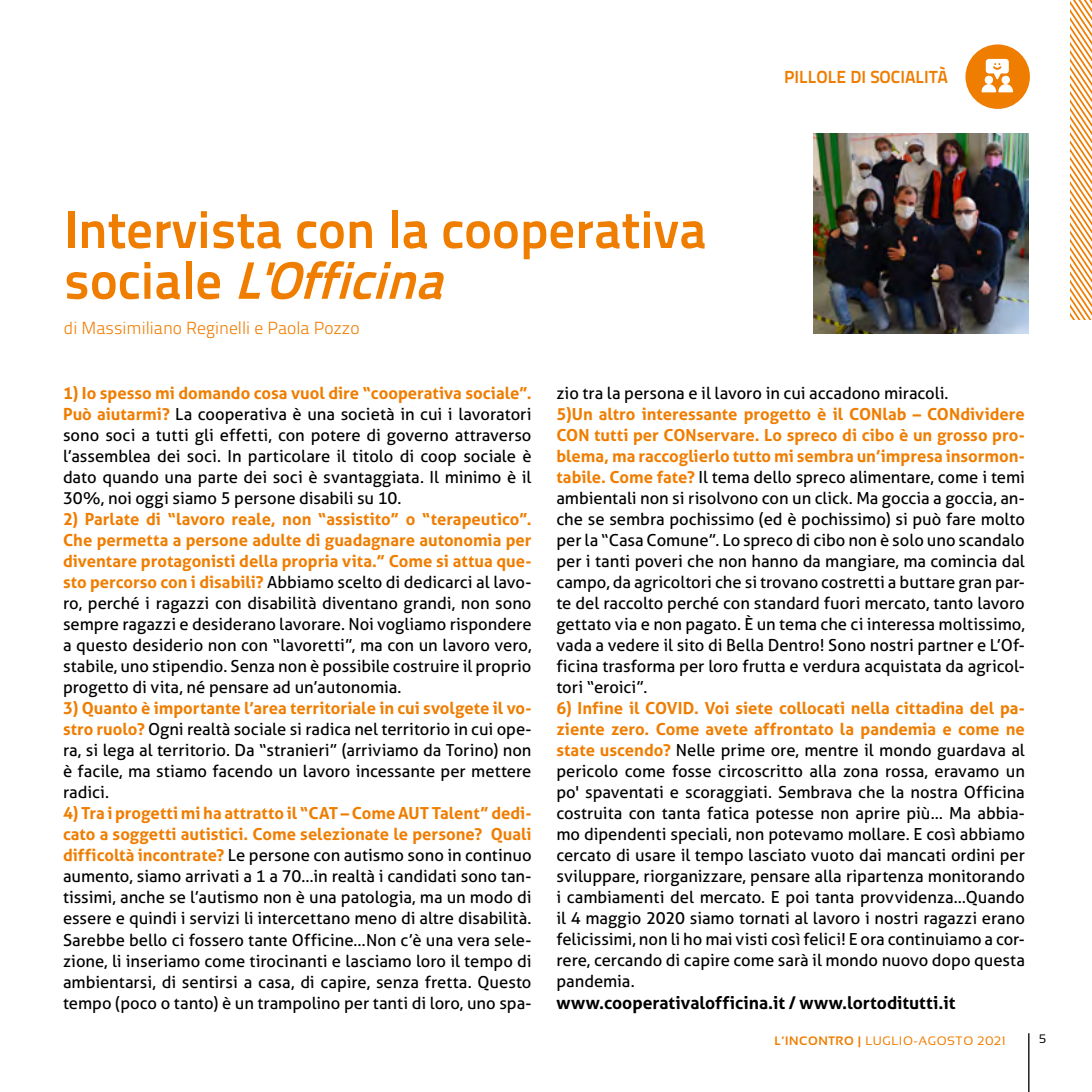
<style>
.page{position:relative;width:1092px;height:1092px;background:#fff}
.page>*{position:absolute;margin:0;border:0;box-sizing:border-box;transform-origin:0 0}
.t1{font:700 52.5px/50.8px "Titillium Text 22 L";color:#ef7d00}
.t2{font:700 17.5px "Aller";color:#000}
.t3{font:300 17.5px "Titillium Text 22 L";color:#ef7d00}
.t4{font:700 17.5px "Titillium Text 22 L";color:#ef7d00}
.t5{font:16.62px/21px "Aller";letter-spacing:-.005em;color:#000;text-align:justify}
.t6{font:12.25px "Sansation";letter-spacing:.05em;color:#ef7d00}
.t7{font:12.25px "Sansation";color:#000}
.s1{font-style:italic}
.s2{font-weight:700;color:#ef7d00}
.s3{font-weight:700}
</style>
<div class="page">
<hr style="left:1028px;top:1033px;width:1px;height:58px;background:#000">
<svg style="left:1070px;top:0;width:21px;height:319px"></svg>
<img style="left:813px;top:133px;width:215px;height:200px">
<div style="left:965px;top:44px;width:64px;height:65px;background:#ef7d00;border-radius:50%"></div>
<svg style="left:981px;top:59px;width:31px;height:33px"></svg>
<h1 class="t1" style="left:64px;top:201px;width:644px">Intervista con la cooperativa s o c i a l e <span class="s1">L'Officina</span></h1>
<p class="t3" style="left:64px;top:315px;width:297px">di Massimiliano Reginelli e Paola Pozzo</p>
<p class="t4" style="left:784px;top:64px;width:165px">PILLOLE DI SOCIALITÀ</p>
<p class="t5" style="left:63px;top:383px;width:470px"><span class="s2">1) Io spesso mi domando cosa vuol dire “cooperativa sociale”.<br>Può aiutarmi?</span> La cooperativa è una società in cui i lavoratori sono soci a tutti gli effetti, con potere di governo attraverso l’assemblea dei soci. In particolare il titolo di coop sociale è dato quando una parte dei soci è svantaggiata. Il minimo è il 30%, noi oggi siamo 5 persone disabili su 10.</p>
<p class="t5" style="left:63px;top:509px;width:470px"><span class="s2">2) Parlate di “lavoro reale, non “assistito” o “terapeutico”.<br>Che permetta a persone adulte di guadagnare autonomia per diventare protagonisti della propria vita.” Come si attua que&shy;sto percorso con i disabili?</span> Abbiamo scelto di dedicarci al lavo&shy;ro, perché i ragazzi con disabilità diventano grandi, non sono sempre ragazzi e desiderano lavorare. Noi vogliamo rispondere a questo desiderio non con “lavoretti”, ma con un lavoro vero, stabile, uno stipendio. Senza non è possibile costruire il proprio progetto di vita, né pensare ad un’autonomia.</p>
<p class="t5" style="left:63px;top:698px;width:470px"><span class="s2">3) Quanto è importante l’area territoriale in cui svolgete il vo&shy;stro ruolo?</span> Ogni realtà sociale si radica nel territorio in cui ope&shy;ra, si lega al territorio. Da “stranieri” (arriviamo da Torino) non è facile, ma stiamo facendo un lavoro incessante per mettere radici.</p>
<p class="t5" style="left:63px;top:803px;width:470px"><span class="s2">4) Tra i progetti mi ha attratto il “CAT – Come AUT Talent” dedi&shy;cato a soggetti autistici. Come selezionate le persone? Quali difficoltà incontrate?</span> Le persone con autismo sono in continuo aumento, siamo arrivati a 1 a 70…in realtà i candidati sono tan&shy;tissimi, anche se l’autismo non è una patologia, ma un modo di essere e quindi i servizi li intercettano meno di altre disabilità.<br>Sarebbe bello ci fossero tante Officine…Non c’è una vera sele&shy;zione, li inseriamo come tirocinanti e lasciamo loro il tempo di ambientarsi, di sentirsi a casa, di capire, senza fretta. Questo tempo (poco o tanto) è un trampolino per tanti di loro, uno spa-</p>
<p class="t5" style="left:556px;top:382px;width:393px">zio tra la persona e il lavoro in cui accadono miracoli.</p>
<p class="t5" style="left:556px;top:403px;width:470px"><span class="s2">5)Un altro interessante progetto è il CONlab – CONdividere CON tutti per CONservare. Lo spreco di cibo è un grosso pro&shy;blema, ma raccoglierlo tutto mi sembra un’impresa insormon&shy;tabile. Come fate?</span> Il tema dello spreco alimentare, come i temi ambientali non si risolvono con un click. Ma goccia a goccia, an&shy;che se sembra pochissimo (ed è pochissimo) si può fare molto per la “Casa Comune”. Lo spreco di cibo non è solo uno scandalo per i tanti poveri che non hanno da mangiare, ma comincia dal campo, da agricoltori che si trovano costretti a buttare gran par&shy;te del raccolto perché con standard fuori mercato, tanto lavoro gettato via e non pagato. È un tema che ci interessa moltissimo, vada a vedere il sito di Bella Dentro! Sono nostri partner e L’Of&shy;ficina trasforma per loro frutta e verdura acquistata da agricol&shy;tori “eroici”.</p>
<p class="t5" style="left:556px;top:697px;width:470px"><span class="s2">6) Infine il COVID. Voi siete collocati nella cittadina del pa&shy;ziente zero. Come avete affrontato la pandemia e come ne state uscendo?</span> Nelle prime ore, mentre il mondo guardava al pericolo come fosse circoscritto alla zona rossa, eravamo un po' spaventati e scoraggiati. Sembrava che la nostra Officina costruita con tanta fatica potesse non aprire più… Ma abbia&shy;mo dipendenti speciali, non potevamo mollare. E così abbiamo cercato di usare il tempo lasciato vuoto dai mancati ordini per sviluppare, riorganizzare, pensare alla ripartenza monitorando i cambiamenti del mercato. E poi tanta provvidenza…Quando il 4 maggio 2020 siamo tornati al lavoro i nostri ragazzi erano felicissimi, non li ho mai visti così felici! E ora continuiamo a cor&shy;rere, cercando di capire come sarà il mondo nuovo dopo questa pandemia.</p>
<p class="t2" style="left:556px;top:991px;width:400px">www.cooperativalofficina.it / www.lortoditutti.it</p>
<p class="t6" style="left:774px;top:1034px;width:233px"><span class="s3">L’INCONTRO |</span> LUGLIO-AGOSTO 2021</p>
<p class="t7" style="left:1039px;top:1032px;width:9px">5</p>
</div>
